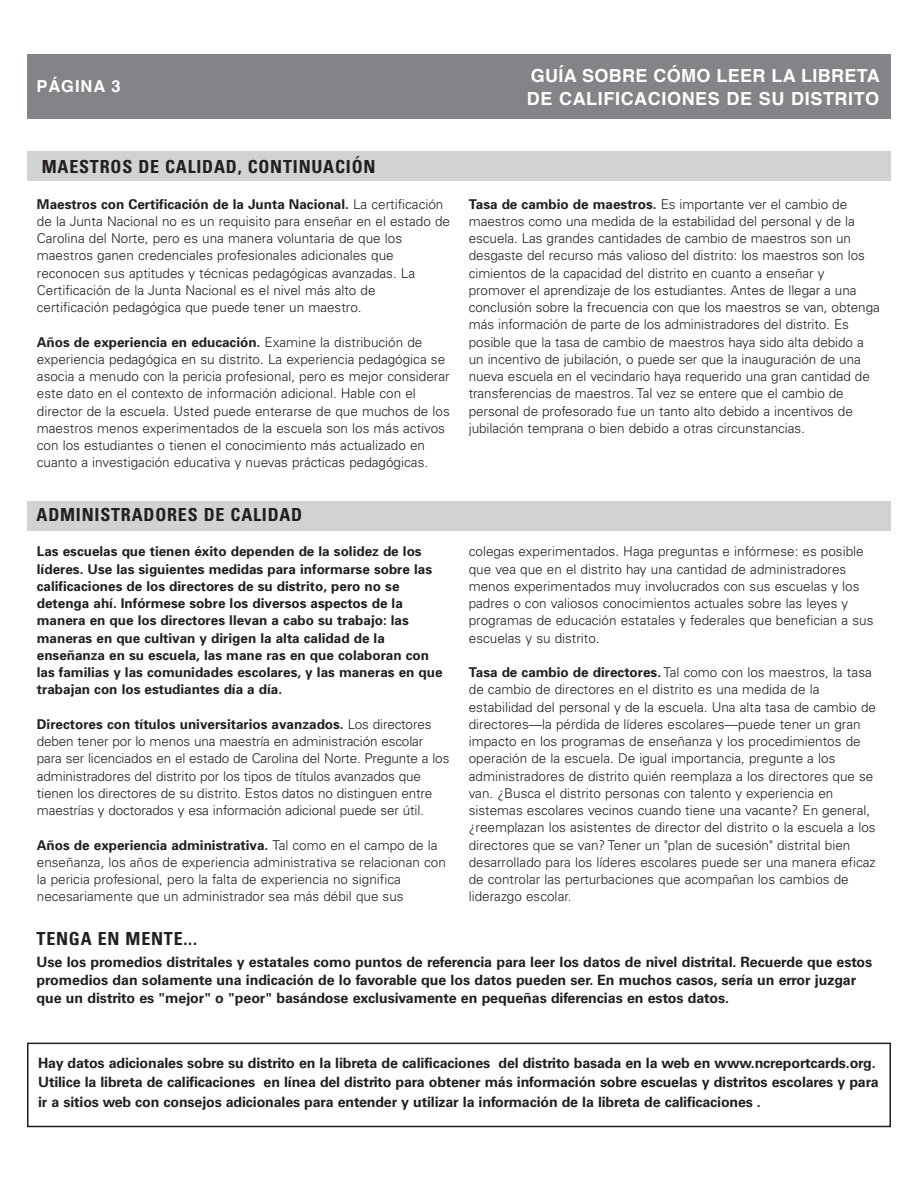
<style>
.page{position:relative;width:918px;height:1188px;background:#fff}
.page>*{position:absolute;margin:0;border:0;box-sizing:border-box;transform-origin:0 0}
.t1{font:700 condensed 18px "Univers LT Std";letter-spacing:.045em;color:#231f20}
.t2{font:700 18px/22.5px "Helvetica";letter-spacing:.035em;color:#fff}
.t3{font:700 16.5px "Helvetica";letter-spacing:.055em;color:#fff}
.t4{font:700 14.25px/19.5px "Univers LT Std";letter-spacing:-.01em;color:#231f20}
.t5{font:300 13.5px/17.2px "Univers LT Std";color:#231f20}
.t6{font:700 13.5px/17.2px "Univers";color:#231f20}
.s1{font-family:"Univers LT Std";font-weight:300}
.s2{font-family:"Univers";font-weight:700}
</style>
<div class="page">
<div style="left:27px;top:1043px;width:864px;height:84px;border:2px solid #231f20"></div>
<div style="left:27px;top:54px;width:864px;height:65px;background:#828487"></div>
<div style="left:27px;top:151px;width:864px;height:29px;background:#d1d2d4"></div>
<div style="left:27px;top:501px;width:864px;height:29px;background:#d1d2d4"></div>
<p class="t3" style="left:37px;top:72px;width:86px">PÁGINA 3</p>
<h1 class="t2" style="left:527px;top:65px;width:354px">GUÍA SOBRE CÓMO LEER LA LIBRETA<br>DE CALIFICACIONES DE SU DISTRITO</h1>
<h1 class="t1" style="left:42px;top:156px;width:335px">MAESTROS DE CALIDAD, CONTINUACIÓN</h1>
<p class="t6" style="left:37px;top:195px;width:408px">Maestros con Certificación de la Junta Nacional. <span class="s1">La certificación</span></p>
<p class="t5" style="left:37px;top:212px;width:415px">de la Junta Nacional no es un requisito para enseñar en el estado de Carolina del Norte, pero es una manera voluntaria de que los maestros ganen credenciales profesionales adicionales que reconocen sus aptitudes y técnicas pedagógicas avanzadas. La Certificación de la Junta Nacional es el nivel más alto de certificación pedagógica que puede tener un maestro.</p>
<p class="t6" style="left:37px;top:333px;width:387px">Años de experiencia en educación. <span class="s1">Examine la distribución de</span></p>
<p class="t5" style="left:37px;top:350px;width:415px">experiencia pedagógica en su distrito. La experiencia pedagógica se asocia a menudo con la pericia profesional, pero es mejor considerar este dato en el contexto de información adicional. Hable con el director de la escuela. Usted puede enterarse de que muchos de los maestros menos experimentados de la escuela son los más activos con los estudiantes o tienen el conocimiento más actualizado en cuanto a investigación educativa y nuevas prácticas pedagógicas.</p>
<h1 class="t1" style="left:37px;top:504px;width:267px">ADMINISTRADORES DE CALIDAD</h1>
<p class="t6" style="left:37px;top:543px;width:407px">Las escuelas que tienen éxito dependen de la solidez de los líderes. Use las siguientes medidas para informarse sobre las calificaciones de los directores de su distrito, pero no se detenga ahí. Infórmese sobre los diversos aspectos de la manera en que los directores llevan a cabo su trabajo: las maneras en que cultivan y dirigen la alta calidad de la enseñanza en su escuela, las mane ras en que colaboran con las familias y las comunidades escolares, y las maneras en que trabajan con los estudiantes día a día.</p>
<p class="t6" style="left:37px;top:715px;width:396px">Directores con títulos universitarios avanzados. <span class="s1">Los directores</span></p>
<p class="t5" style="left:37px;top:733px;width:414px">deben tener por lo menos una maestría en administración escolar para ser licenciados en el estado de Carolina del Norte. Pregunte a los administradores del distrito por los tipos de títulos avanzados que tienen los directores de su distrito. Estos datos no distinguen entre maestrías y doctorados y esa información adicional puede ser útil.</p>
<p class="t6" style="left:37px;top:836px;width:402px">Años de experiencia administrativa. <span class="s1">Tal como en el campo de la</span></p>
<p class="t5" style="left:37px;top:853px;width:411px">enseñanza, los años de experiencia administrativa se relacionan con la pericia profesional, pero la falta de experiencia no significa necesariamente que un administrador sea más débil que sus</p>
<p class="t5" style="left:469px;top:195px;width:413px"><span class="s2">Tasa de cambio de maestros.</span> Es importante ver el cambio de maestros como una medida de la estabilidad del personal y de la escuela. Las grandes cantidades de cambio de maestros son un desgaste del recurso más valioso del distrito: los maestros son los cimientos de la capacidad del distrito en cuanto a enseñar y promover el aprendizaje de los estudiantes. Antes de llegar a una conclusión sobre la frecuencia con que los maestros se van, obtenga más información de parte de los administradores del distrito. Es posible que la tasa de cambio de maestros haya sido alta debido a un incentivo de jubilación, o puede ser que la inauguración de una nueva escuela en el vecindario haya requerido una gran cantidad de transferencias de maestros. Tal vez se entere que el cambio de personal de profesorado fue un tanto alto debido a incentivos de jubilación temprana o bien debido a otras circunstancias.</p>
<p class="t5" style="left:469px;top:543px;width:406px">colegas experimentados. Haga preguntas e infórmese: es posible que vea que en el distrito hay una cantidad de administradores menos experimentados muy involucrados con sus escuelas y los padres o con valiosos conocimientos actuales sobre las leyes y programas de educación estatales y federales que benefician a sus escuelas y su distrito.</p>
<p class="t5" style="left:469px;top:664px;width:409px"><span class="s2">Tasa de cambio de directores.</span> Tal como con los maestros, la tasa de cambio de directores en el distrito es una medida de la estabilidad del personal y de la escuela. Una alta tasa de cambio de directores—la pérdida de líderes escolares—puede tener un gran impacto en los programas de enseñanza y los procedimientos de operación de la escuela. De igual importancia, pregunte a los administradores de distrito quién reemplaza a los directores que se van. ¿Busca el distrito personas con talento y experiencia en sistemas escolares vecinos cuando tiene una vacante? En general, ¿reemplazan los asistentes de director del distrito o la escuela a los directores que se van? Tener un "plan de sucesión" distrital bien desarrollado para los líderes escolares puede ser una manera eficaz de controlar las perturbaciones que acompañan los cambios de liderazgo escolar.</p>
<h1 class="t1" style="left:37px;top:928px;width:162px">TENGA EN MENTE...</h1>
<p class="t4" style="left:37px;top:953px;width:837px;line-height:18px">Use los promedios distritales y estatales como puntos de referencia para leer los datos de nivel distrital. Recuerde que estos promedios dan solamente una indicación de lo favorable que los datos pueden ser. En muchos casos, sería un error juzgar que un distrito es "mejor" o "peor" basándose exclusivamente en pequeñas diferencias en estos datos.</p>
<p class="t4" style="left:38px;top:1053px;width:842px">Hay datos adicionales sobre su distrito en la libreta de calificaciones del distrito basada en la web en www.ncreportcards.org.<br>Utilice la libreta de calificaciones en línea del distrito para obtener más información sobre escuelas y distritos escolares y para ir a sitios web con consejos adicionales para entender y utilizar la información de la libreta de calificaciones .</p>
</div>
